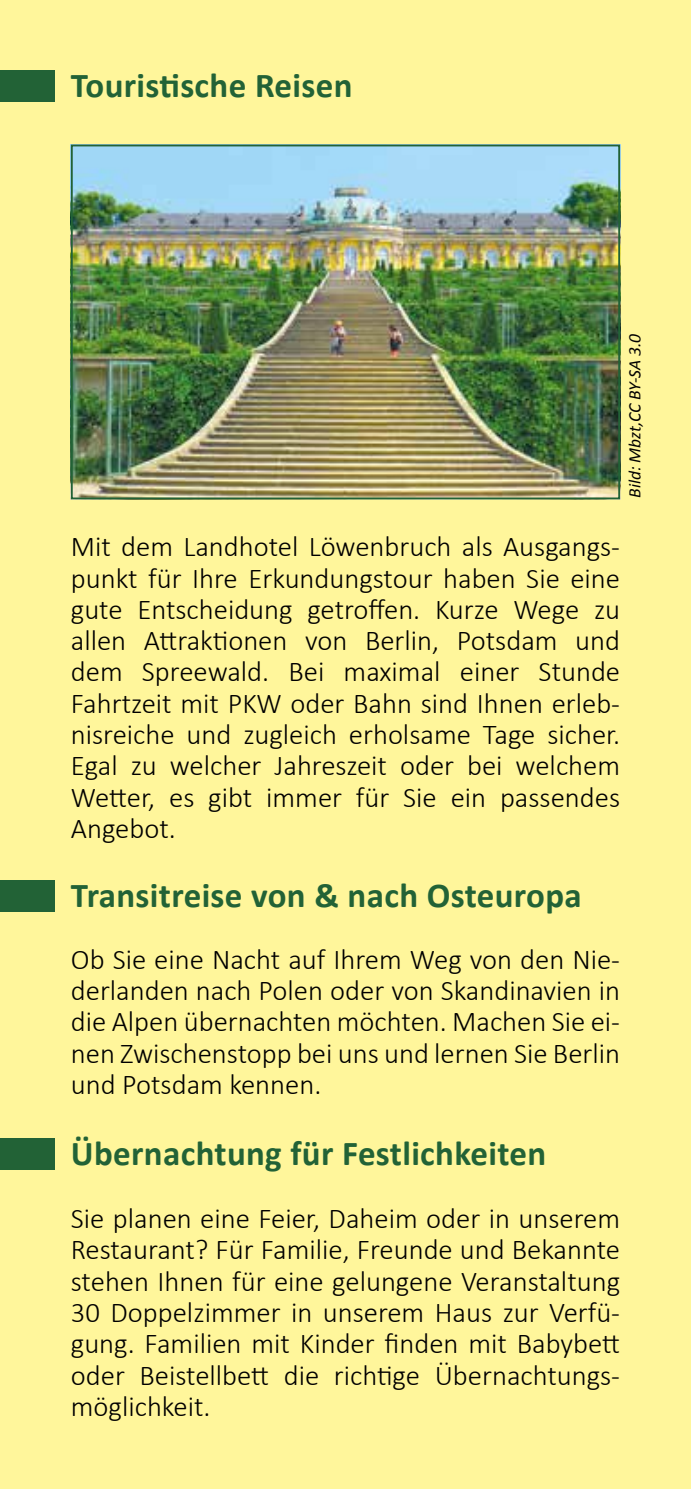
<style>
.page{position:relative;width:691px;height:1489px;background:#fff}
.page>*{position:absolute;margin:0;border:0;box-sizing:border-box;transform-origin:0 0}
.t1{font:700 35px "Calibri";letter-spacing:.01em;color:#226236}
.t2{font:300 28.75px/31.2px "Calibri";color:#000;text-align:justify}
.t3{font:italic 17.5px "Calibri";letter-spacing:-.005em;color:#000}
</style>
<div class="page">
<div style="left:0;top:0;width:691px;height:1488px;background:#fff69b"></div>
<div style="left:0;top:70px;width:55px;height:32px;background:#226236"></div>
<img style="left:74px;top:147px;width:543px;height:349px">
<div style="left:71px;top:144px;width:549px;height:355px;border:2px solid #226236"></div>
<div style="left:0;top:1137px;width:55px;height:32px;background:#226236"></div>
<div style="left:0;top:880px;width:55px;height:31px;background:#226236"></div>
<p class="t1" style="left:71px;top:63px;width:283px">Touristische Reisen</p>
<p class="t3" style="left:623px;top:498px;width:166px;rotate:-90deg">Bild: Mbzt,CC BY-SA 3.0</p>
<p class="t2" style="left:71px;top:531px;width:551px">Mit dem Landhotel Löwenbruch als Ausgangs&shy;punkt für Ihre Erkundungstour haben Sie eine gute Entscheidung getroffen. Kurze Wege zu allen Attraktionen von Berlin, Potsdam und dem Spreewald. Bei maximal einer Stunde Fahrtzeit mit PKW oder Bahn sind Ihnen erleb&shy;nisreiche und zugleich erholsame Tage sicher.<br>Egal zu welcher Jahreszeit oder bei welchem Wetter, es gibt immer für Sie ein passendes Angebot.</p>
<p class="t1" style="left:71px;top:873px;width:513px">Transitreise von &amp; nach Osteuropa</p>
<p class="t2" style="left:71px;top:943px;width:551px">Ob Sie eine Nacht auf Ihrem Weg von den Nie&shy;derlanden nach Polen oder von Skandinavien in die Alpen übernachten möchten. Machen Sie ei&shy;nen Zwischenstopp bei uns und lernen Sie Berlin und Potsdam kennen.</p>
<p class="t1" style="left:71px;top:1130px;width:477px">Übernachtung für Festlichkeiten</p>
<p class="t2" style="left:71px;top:1202px;width:551px">Sie planen eine Feier, Daheim oder in unserem Restaurant? Für Familie, Freunde und Bekannte stehen Ihnen für eine gelungene Veranstaltung 30 Doppelzimmer in unserem Haus zur Verfü&shy;gung. Familien mit Kinder finden mit Babybett oder Beistellbett die richtige Übernachtungs&shy;möglichkeit.</p>
</div>
